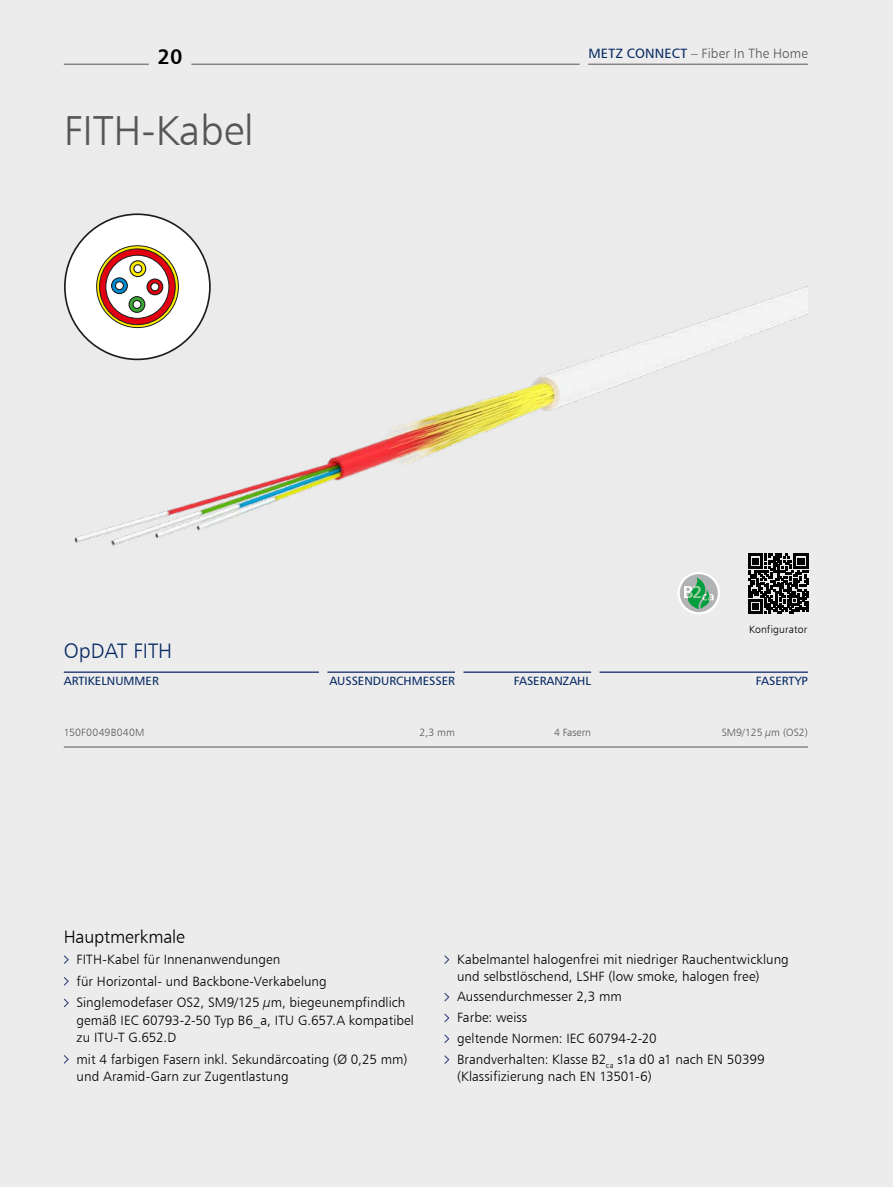
<style>
.page{position:relative;width:893px;height:1187px;background:#fff}
.page>*{position:absolute;margin:0;border:0;box-sizing:border-box;transform-origin:0 0}
.t1{font:42px "Humanist 777 BT Light B";color:#565656}
.t2{font:21px "Humanist 777 BT Light B";color:#072a63}
.t3{font:21px "Humanist 777 BT Bold B";color:#000}
.t4{font:18px "Humanist 777 BT Light B";letter-spacing:-.01em;color:#000}
.t5{font:13.5px/20.9px "Humanist 777 BT Light B";letter-spacing:.005em;color:#000}
.t6{font:13.5px "Humanist 777 BT Light B";letter-spacing:.01em;color:#565656}
.t7{font:12px "Humanist 777 BT Roman B";color:#072a63}
.t8{font:10.5px "Humanist 777 BT Light B";color:#565656}
.t9{font:10.5px "Humanist 777 BT Light B";letter-spacing:.025em;color:#565656}
.t10{font:10.5px "Humanist 777 BT Light B";letter-spacing:.015em;color:#000}
.s1{font-family:"Humanist 777 BT Roman B";color:#072a63}
</style>
<div class="page">
<div style="left:0;top:0;width:893px;height:1186px;background:#ececed"></div>
<svg style="left:63px;top:955px;width:6px;height:9px"></svg>
<svg style="left:63px;top:977px;width:6px;height:9px"></svg>
<svg style="left:63px;top:998px;width:6px;height:10px"></svg>
<svg style="left:63px;top:1055px;width:6px;height:9px"></svg>
<svg style="left:444px;top:955px;width:6px;height:9px"></svg>
<svg style="left:444px;top:993px;width:6px;height:9px"></svg>
<svg style="left:444px;top:1013px;width:6px;height:10px"></svg>
<svg style="left:444px;top:1034px;width:6px;height:9px"></svg>
<svg style="left:444px;top:1055px;width:6px;height:9px"></svg>
<hr style="left:64px;top:746px;width:255px;height:1px;background:#565656">
<hr style="left:327px;top:746px;width:128px;height:1px;background:#565656">
<hr style="left:463px;top:746px;width:128px;height:1px;background:#565656">
<hr style="left:600px;top:746px;width:208px;height:1px;background:#565656">
<hr style="left:64px;top:671px;width:255px;height:2px;background:#36467d">
<hr style="left:327px;top:671px;width:128px;height:2px;background:#36467d">
<hr style="left:463px;top:671px;width:128px;height:2px;background:#36467d">
<hr style="left:600px;top:671px;width:208px;height:2px;background:#36467d">
<svg style="left:748px;top:608px;width:60px;height:6px"></svg>
<hr style="left:64px;top:64px;width:85px;height:1px;background:#565656">
<hr style="left:588px;top:64px;width:220px;height:1px;background:#565656">
<hr style="left:191px;top:64px;width:389px;height:1px;background:#565656">
<img style="left:64px;top:216px;width:744px;height:392px">
<div style="left:65px;top:214px;width:145px;height:145px;background:#fff;border-radius:50%"></div>
<svg style="left:97px;top:246px;width:81px;height:81px"></svg>
<div style="left:96px;top:245px;width:83px;height:83px;border:1px solid #1d1d1c;border-radius:50%"></div>
<svg style="left:100px;top:249px;width:75px;height:75px"></svg>
<div style="left:99px;top:248px;width:77px;height:77px;border:1px solid #1d1d1c;border-radius:50%"></div>
<div style="left:106px;top:255px;width:63px;height:63px;background:#fff;border-radius:50%"></div>
<div style="left:105px;top:255px;width:64px;height:64px;border:1px solid #1d1d1c;border-radius:50%"></div>
<svg style="left:130px;top:261px;width:16px;height:15px"></svg>
<div style="left:129px;top:260px;width:17px;height:17px;border:1px solid #1d1d1c;border-radius:50%"></div>
<div style="left:134px;top:265px;width:8px;height:7px;background:#fff;border-radius:50%"></div>
<div style="left:133px;top:264px;width:9px;height:9px;border:1px solid #1d1d1c;border-radius:50%"></div>
<svg style="left:147px;top:279px;width:16px;height:16px"></svg>
<div style="left:146px;top:278px;width:17px;height:17px;border:1px solid #1d1d1c;border-radius:50%"></div>
<div style="left:151px;top:283px;width:8px;height:8px;background:#fff;border-radius:50%"></div>
<div style="left:150px;top:282px;width:9px;height:9px;border:1px solid #1d1d1c;border-radius:50%"></div>
<svg style="left:112px;top:278px;width:15px;height:15px"></svg>
<div style="left:111px;top:277px;width:17px;height:17px;border:1px solid #1d1d1c;border-radius:50%"></div>
<div style="left:116px;top:282px;width:7px;height:7px;background:#fff;border-radius:50%"></div>
<div style="left:115px;top:281px;width:9px;height:9px;border:1px solid #1d1d1c;border-radius:50%"></div>
<svg style="left:129px;top:296px;width:16px;height:16px"></svg>
<div style="left:129px;top:296px;width:16px;height:17px;border:1px solid #1d1d1c;border-radius:50%"></div>
<div style="left:133px;top:300px;width:8px;height:8px;background:#fff;border-radius:50%"></div>
<div style="left:132px;top:300px;width:9px;height:9px;border:1px solid #1d1d1c;border-radius:50%"></div>
<svg style="left:679px;top:573px;width:40px;height:40px"></svg>
<div style="left:677px;top:572px;width:43px;height:42px;border:2px solid #fff;border-radius:50%"></div>
<svg style="left:681px;top:577px;width:32px;height:32px"></svg>
<h2 class="t3" style="left:158px;top:43px;width:26px">20</h2>
<p class="t6" style="left:588px;top:45px;width:221px"><span class="s1">METZ CONNECT</span> – Fiber In The Home</p>
<h1 class="t1" style="left:64px;top:104px;width:191px">FITH-Kabel</h1>
<p class="t10" style="left:749px;top:623px;width:60px">Konfigurator</p>
<h2 class="t2" style="left:64px;top:638px;width:110px">OpDAT FITH</h2>
<p class="t7" style="left:64px;top:673px;width:97px">ARTIKELNUMMER</p>
<p class="t7" style="left:329px;top:673px;width:127px">AUSSENDURCHMESSER</p>
<p class="t7" style="left:514px;top:673px;width:79px">FASERANZAHL</p>
<p class="t7" style="left:756px;top:673px;width:54px">FASERTYP</p>
<p class="t9" style="left:64px;top:725px;width:82px">150F0049B040M</p>
<p class="t8" style="left:420px;top:725px;width:37px">2,3 mm</p>
<p class="t8" style="left:554px;top:725px;width:39px">4 Fasern</p>
<p class="t8" style="left:722px;top:725px;width:88px">SM9/125 µm (OS2)</p>
<h3 class="t4" style="left:64px;top:925px;width:123px">Hauptmerkmale</h3>
<p class="t5" style="left:77px;top:948px;width:330px;line-height:21.6px">FITH-Kabel für Innenanwendungen<br>für Horizontal- und Backbone-Verkabelung<br>Singlemodefaser OS2, SM9/125 µm, biegeunempfindlich</p>
<p class="t5" style="left:77px;top:1010px;width:339px;line-height:17.4px">gemäß IEC 60793-2-50 Typ B6_a, ITU G.657.A kompatibel zu ITU-T G.652.D</p>
<p class="t5" style="left:77px;top:1049px;width:332px;line-height:17.4px">mit 4 farbigen Fasern inkl. Sekundärcoating (Ø 0,25 mm) und Aramid-Garn zur Zugentlastung</p>
<p class="t5" style="left:457px;top:950px;width:333px;line-height:16.6px">Kabelmantel halogenfrei mit niedriger Rauchentwicklung und selbstlöschend, LSHF (low smoke, halogen free)</p>
<p class="t5" style="left:457px;top:985px;width:309px">Aussendurchmesser 2,3 mm<br>Farbe: weiss<br>geltende Normen: IEC 60794-2-20<br>Brandverhalten: Klasse B2<sub>ca</sub> s1a d0 a1 nach EN 50399</p>
<p class="t5" style="left:457px;top:1065px;width:196px">(Klassifizierung nach EN 13501-6)</p>
</div>
